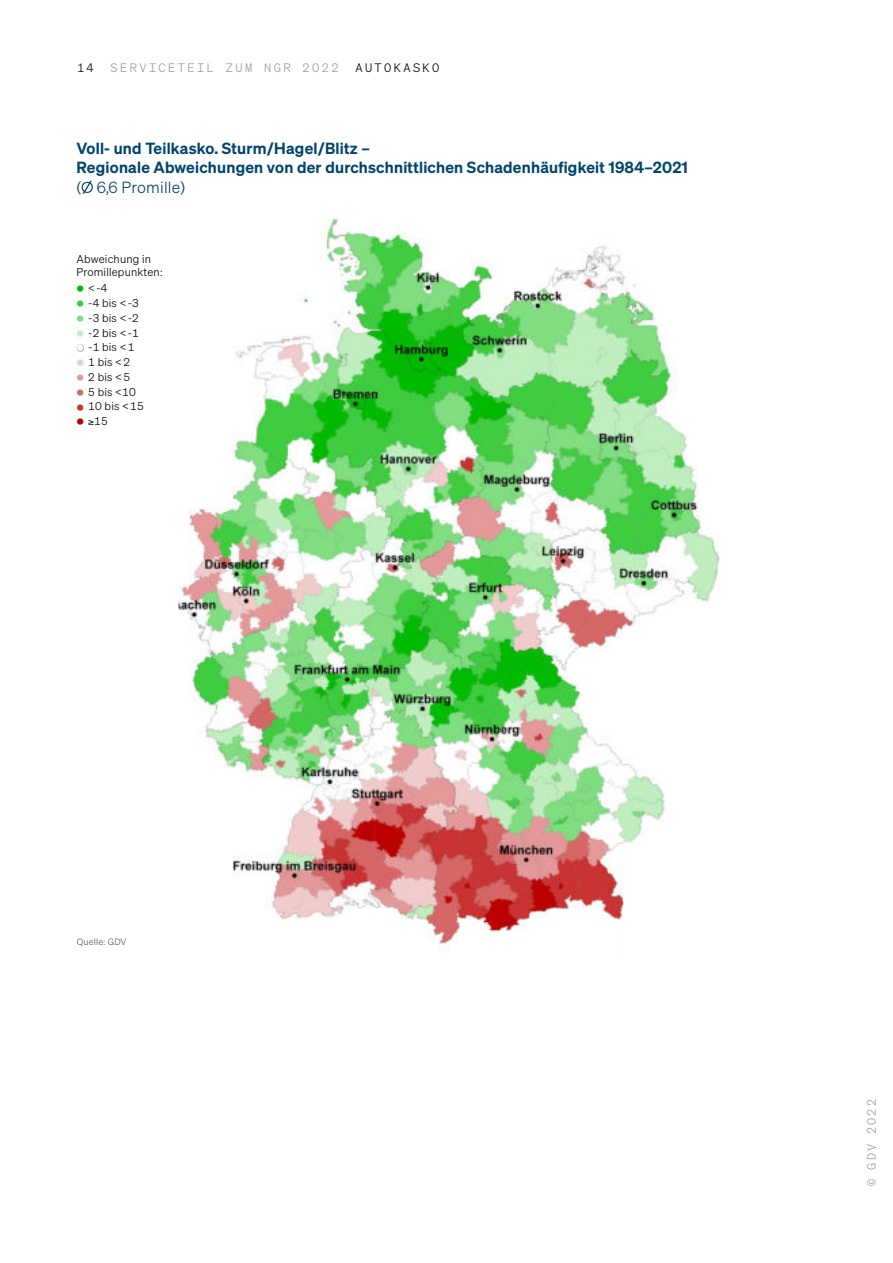
<style>
.page{position:relative;width:893px;height:1263px;background:#fff}
.page>*{position:absolute;margin:0;border:0;box-sizing:border-box;transform-origin:0 0}
.t1{font:600 15.75px/19.5px "Sohne";letter-spacing:.015em;color:#01446e}
.t2{font:15.75px "Sohne Leicht";letter-spacing:.015em;color:#01446e}
.t3{font:12px "Sohne Mono Leicht";letter-spacing:.2em;color:#9c9c9c}
.t4{font:12px "Sohne Mono Leicht";letter-spacing:.2em;color:#000}
.t5{font:11.1px/13.4px "Sohne Leicht";letter-spacing:.015em;color:#000}
.t6{font:9px "Sohne Leicht";letter-spacing:.02em;color:#565655}
.s1{font-family:"Sohne Extrafett";font-size:15px;color:#0b0}
.s2{font-family:"Sohne Extrafett";font-size:15px;color:#40cc40}
.s3{font-family:"Sohne Extrafett";font-size:15px;color:#80dd80}
.s4{font-family:"Sohne Extrafett";font-size:15px;color:#bfeebf}
.s5{font-family:"Sohne Extrafett";font-size:15px;color:#9c9c9c}
.s6{font-family:"Sohne Extrafett";font-size:15px;color:#f1cccc}
.s7{font-family:"Sohne Extrafett";font-size:15px;color:#e49999}
.s8{font-family:"Sohne Extrafett";font-size:15px;color:#d66666}
.s9{font-family:"Sohne Extrafett";font-size:15px;color:#c93333}
.s10{font-family:"Sohne Extrafett";font-size:15px;color:#b00}
</style>
<div class="page">
<img style="left:179px;top:216px;width:541px;height:733px">
<svg style="left:82px;top:181px;width:11px;height:13px"></svg>
<p class="t4" style="left:77px;top:62px;width:18px">14</p>
<p class="t3" style="left:111px;top:62px;width:229px">SERVICETEIL ZUM NGR 2022</p>
<p class="t4" style="left:355px;top:62px;width:85px">AUTokASko</p>
<p class="t1" style="left:77px;top:138px;width:613px">Voll- und Teilkasko. Sturm/Hagel/Blitz –<br>Regionale Abweichungen von der durchschnittlichen Schadenhäufigkeit 1984–2021</p>
<p class="t2" style="left:77px;top:179px;width:110px">( 6,6 Promille)</p>
<p class="t5" style="left:77px;top:252px;width:87px">Abweichung in<br>Promillepunkten:</p>
<p class="t5" style="left:77px;top:282px;width:32px"><span class="s1">•</span> &lt; -4</p>
<p class="t5" style="left:77px;top:297px;width:64px"><span class="s2">•</span> -4 bis &lt; -3</p>
<p class="t5" style="left:77px;top:311px;width:64px"><span class="s3">•</span> -3 bis &lt; -2</p>
<p class="t5" style="left:77px;top:326px;width:64px"><span class="s4">•</span> -2 bis &lt; -1</p>
<p class="t5" style="left:77px;top:341px;width:59px"><span class="s5">•</span> -1 bis &lt; 1</p>
<p class="t5" style="left:77px;top:356px;width:55px"><span class="s6">•</span> 1 bis &lt; 2</p>
<p class="t5" style="left:77px;top:370px;width:55px"><span class="s7">•</span> 2 bis &lt; 5</p>
<p class="t5" style="left:77px;top:385px;width:60px"><span class="s8">•</span> 5 bis &lt;10</p>
<p class="t5" style="left:77px;top:400px;width:69px"><span class="s9">•</span> 10 bis &lt; 15</p>
<p class="t5" style="left:77px;top:415px;width:33px"><span class="s10">•</span> ≥15</p>
<p class="t6" style="left:77px;top:937px;width:51px">Quelle: GDV</p>
<p class="t3" style="left:865px;top:1186px;width:89px;rotate:-90deg">© GDV 2022</p>
</div>
